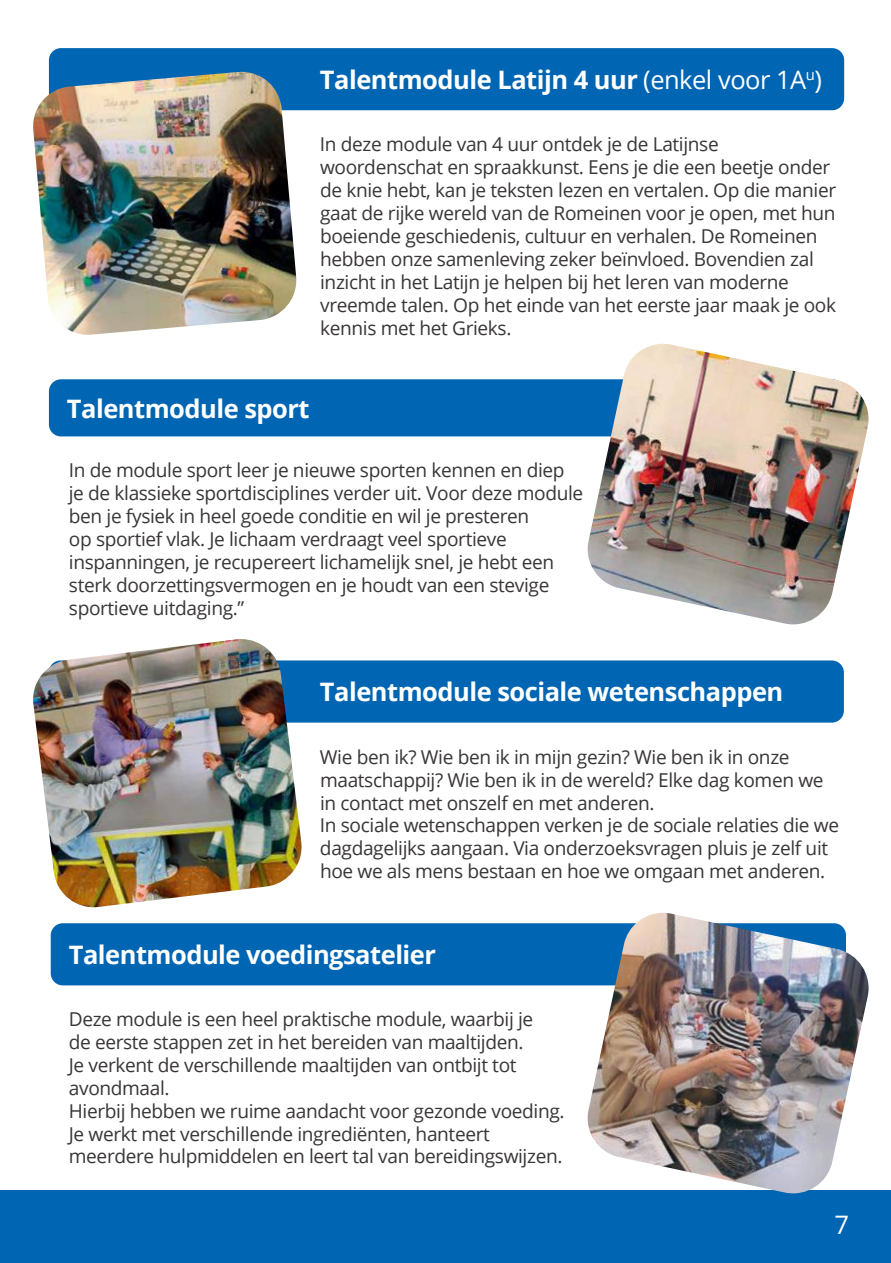
<style>
.page{position:relative;width:891px;height:1263px;background:#fff}
.page>*{position:absolute;margin:0;border:0;box-sizing:border-box;transform-origin:0 0}
.t1{font:700 25.5px "Open Sans";letter-spacing:-.02em;color:#fff}
.t2{font:25.5px "Open Sans";color:#fff}
.t3{font:19.05px/23px "Open Sans";letter-spacing:-.02em;color:#393535}
.s1{font-weight:400}
</style>
<div class="page">
<div style="left:0;top:1191px;width:890px;height:72px;background:#0065b3"></div>
<div style="left:49px;top:48px;width:794px;height:62px;background:#0065b3;border-radius:12px"></div>
<div style="left:49px;top:660px;width:794px;height:63px;background:#0065b3;border-radius:12px"></div>
<div style="left:49px;top:379px;width:794px;height:57px;background:#0065b3;border-radius:12px"></div>
<div style="left:51px;top:923px;width:794px;height:62px;background:#0065b3;border-radius:12px"></div>
<img style="left:33px;top:639px;width:271px;height:269px">
<img style="left:583px;top:913px;width:288px;height:281px">
<img style="left:583px;top:344px;width:286px;height:281px">
<img style="left:33px;top:72px;width:265px;height:263px">
<h1 class="t1" style="left:320px;top:69px;width:503px">Talentmodule Latijn 4 uur <span class="s1">(enkel voor 1A</span><sup>u</sup><span class="s1">)</span></h1>
<p class="t3" style="left:320px;top:135px;width:517px">In deze module van 4 uur ontdek je de Latijnse woordenschat en spraakkunst. Eens je die een beetje onder de knie hebt, kan je teksten lezen en vertalen. Op die manier gaat de rijke wereld van de Romeinen voor je open, met hun boeiende geschiedenis, cultuur en verhalen. De Romeinen hebben onze samenleving zeker beïnvloed. Bovendien zal inzicht in het Latijn je helpen bij het leren van moderne vreemde talen. Op het einde van het eerste jaar maak je ook kennis met het Grieks.</p>
<h1 class="t1" style="left:67px;top:398px;width:244px">Talentmodule sport</h1>
<p class="t3" style="left:69px;top:461px;width:515px">In de module sport leer je nieuwe sporten kennen en diep je de klassieke sportdisciplines verder uit. Voor deze module ben je fysiek in heel goede conditie en wil je presteren<br>op sportief vlak. Je lichaam verdraagt veel sportieve inspanningen, je recupereert lichamelijk snel, je hebt een sterk doorzettingsvermogen en je houdt van een stevige sportieve uitdaging.”</p>
<h1 class="t1" style="left:320px;top:682px;width:464px">Talentmodule sociale wetenschappen</h1>
<p class="t3" style="left:320px;top:747px;width:520px">Wie ben ik? Wie ben ik in mijn gezin? Wie ben ik in onze maatschappij? Wie ben ik in de wereld? Elke dag komen we in contact met onszelf en met anderen.<br>In sociale wetenschappen verken je de sociale relaties die we dagdagelijks aangaan. Via onderzoeksvragen pluis je zelf uit hoe we als mens bestaan en hoe we omgaan met anderen.</p>
<h1 class="t1" style="left:69px;top:945px;width:368px">Talentmodule voedingsatelier</h1>
<p class="t3" style="left:69px;top:1009px;width:497px">Deze module is een heel praktische module, waarbij je<br>de eerste stappen zet in het bereiden van maaltijden.<br>Je verkent de verschillende maaltijden van ontbijt tot avondmaal.<br>Hierbij hebben we ruime aandacht voor gezonde voeding.<br>Je werkt met verschillende ingrediënten, hanteert meerdere hulpmiddelen en leert tal van bereidingswijzen.</p>
<h1 class="t2" style="left:834px;top:1214px;width:16px">7</h1>
</div>
